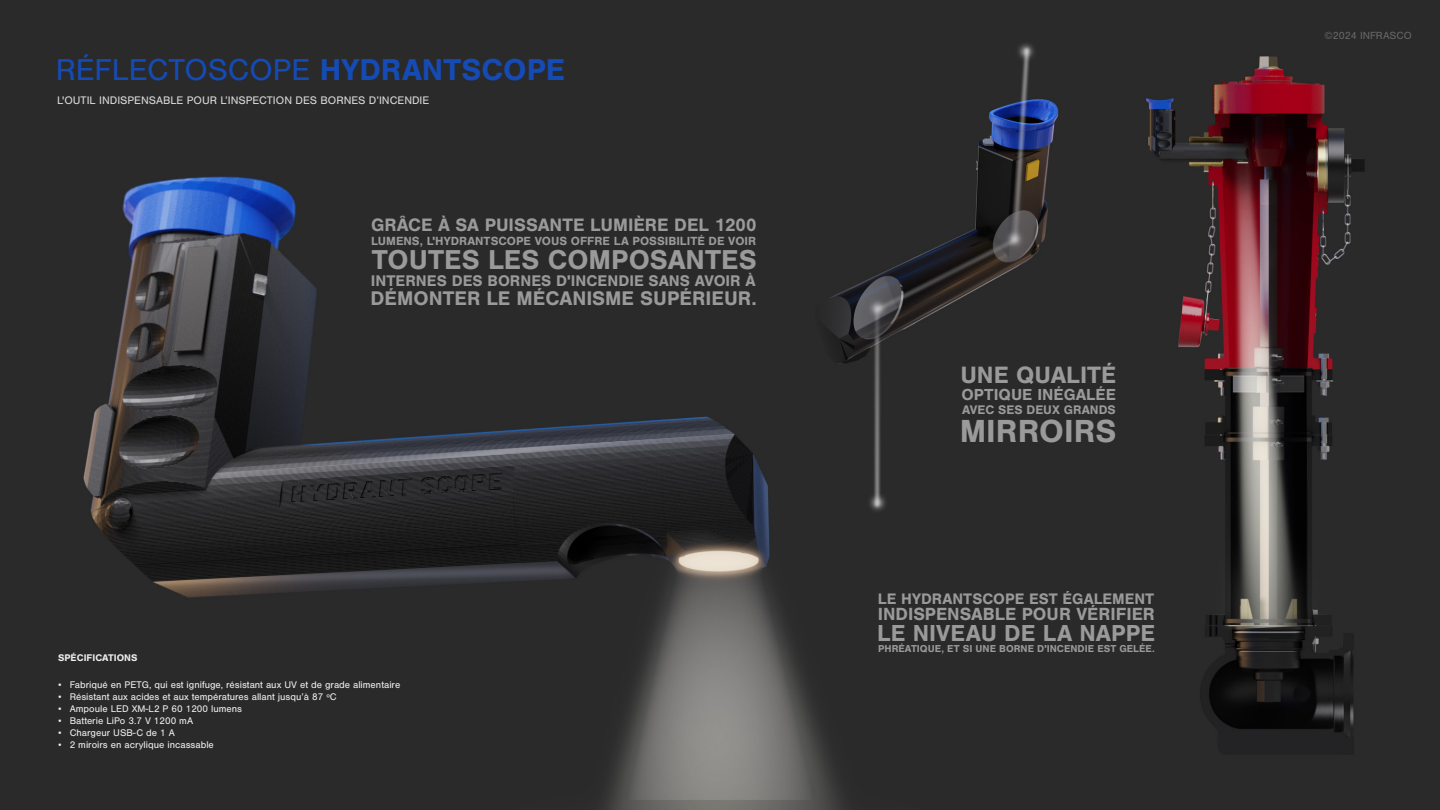
<style>
.page{position:relative;width:1440px;height:810px;background:#fff}
.page>*{position:absolute;margin:0;border:0;box-sizing:border-box;transform-origin:0 0}
.t1{font:700 33px "Nimbus San";color:#9a9a9a}
.t2{font:31.4px "Nimbus San";color:#154bb5}
.t3{font:700 28.4px "Nimbus San";color:#9a9a9a}
.t4{font:700 24.6px "Nimbus San";color:#9a9a9a}
.t5{font:700 24px "Nimbus San";color:#9a9a9a}
.t6{font:700 20.4px "Nimbus San";color:#9a9a9a}
.t7{font:700 18.6px "Nimbus San";color:#9a9a9a}
.t8{font:700 18.2px "Nimbus San";color:#9a9a9a}
.t9{font:700 16.6px "Nimbus San";color:#9a9a9a}
.t10{font:700 16px "Nimbus San";color:#9a9a9a}
.t11{font:700 15.8px "Nimbus San";color:#9a9a9a}
.t12{font:700 12.8px "Nimbus San";color:#9a9a9a}
.t13{font:700 12.2px "Nimbus San";color:#9a9a9a}
.t14{font:11.4px "Nimbus San";color:#dadada}
.t15{font:10.8px "Nimbus San";color:#666}
.t16{font:700 10.4px "Nimbus San";color:#9a9a9a}
.t17{font:10px "Nimbus San";color:#eee}
.t18{font:700 10px "Nimbus San";color:#eee}
.s1{font-weight:700}
.s2{font-family:"Times New Roman"}
</style>
<div class="page">
<img style="left:0;top:0;width:1440px;height:810px">
<h2 class="t2" style="left:56px;top:53px;width:511px">RÉFLECTOSCOPE <span class="s1">HYDRANTSCOPE</span></h2>
<p class="t14" style="left:57px;top:94px;width:374px">L'OUTIL INDISPENSABLE POUR L’INSPECTION DES BORNES D’INCENDIE</p>
<h3 class="t7" style="left:371px;top:215px;width:387px">GRÂCE À SA PUISSANTE LUMIÈRE DEL 1200</h3>
<p class="t13" style="left:371px;top:234px;width:386px">LUMENS, L'HYDRANTSCOPE VOUS OFFRE LA POSSIBILITÉ DE VOIR</p>
<h3 class="t3" style="left:372px;top:243px;width:386px">TOUTES LES COMPOSANTES</h3>
<h3 class="t10" style="left:371px;top:271px;width:386px">INTERNES DES BORNES D'INCENDIE SANS AVOIR À</h3>
<h3 class="t6" style="left:371px;top:286px;width:388px">DÉMONTER LE MÉCANISME SUPÉRIEUR.</h3>
<p class="t18" style="left:58px;top:652px;width:81px">SPÉCIFICATIONS</p>
<p class="t17" style="left:58px;top:679px;width:344px"><span class="s2">•</span> Fabriqué en PETG, qui est ignifuge, résistant aux UV et de grade alimentaire</p>
<p class="t17" style="left:58px;top:691px;width:280px"><span class="s2">•</span> Résistant aux acides et aux températures allant jusqu’à 87 ºC</p>
<p class="t17" style="left:58px;top:703px;width:185px"><span class="s2">•</span> Ampoule LED XM-L2 P 60 1200 lumens</p>
<p class="t17" style="left:58px;top:715px;width:136px"><span class="s2">•</span> Batterie LiPo 3.7 V 1200 mA</p>
<p class="t17" style="left:58px;top:727px;width:118px"><span class="s2">•</span> Chargeur USB-C de 1 A</p>
<p class="t17" style="left:58px;top:739px;width:157px"><span class="s2">•</span> 2 miroirs en acrylique incassable</p>
<h3 class="t4" style="left:960px;top:361px;width:157px">UNE QUALITÉ</h3>
<h3 class="t9" style="left:961px;top:385px;width:156px">OPTIQUE INÉGALÉE</h3>
<p class="t12" style="left:962px;top:403px;width:155px">AVEC SES DEUX GRANDS</p>
<h1 class="t1" style="left:960px;top:412px;width:158px">MIRROIRS</h1>
<h3 class="t11" style="left:878px;top:590px;width:278px">LE HYDRANTSCOPE EST ÉGALEMENT</h3>
<h3 class="t8" style="left:878px;top:604px;width:279px">INDISPENSABLE POUR VÉRIFIER</h3>
<h3 class="t5" style="left:877px;top:619px;width:279px">LE NIVEAU DE LA NAPPE</h3>
<p class="t16" style="left:878px;top:643px;width:278px">PHRÉATIQUE, ET SI UNE BORNE D'INCENDIE EST GELÉE.</p>
<p class="t15" style="left:1324px;top:29px;width:89px">©2024 INFRASCO</p>
</div>
